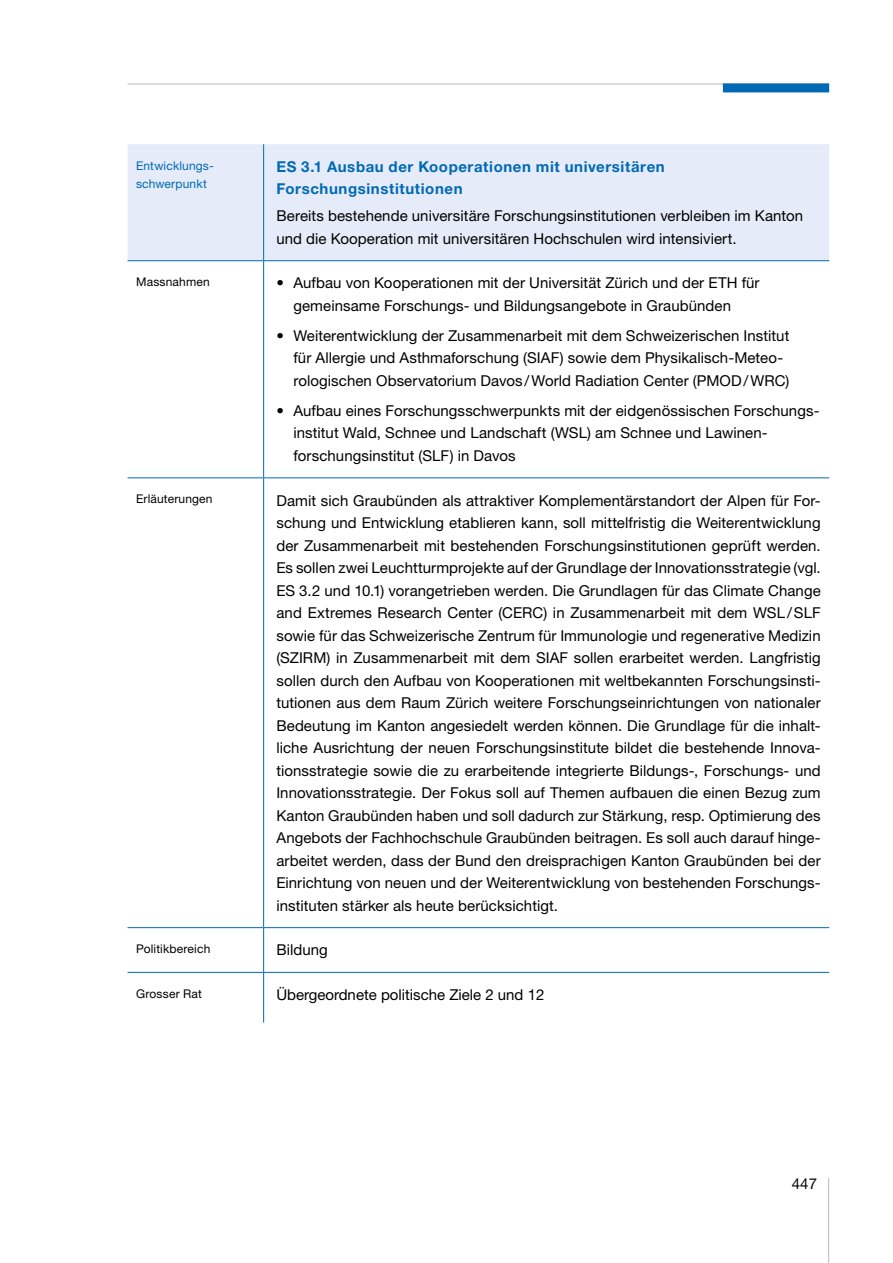
<style>
.page{position:relative;width:893px;height:1263px;background:#fff}
.page>*{position:absolute;margin:0;border:0;box-sizing:border-box;transform-origin:0 0}
.t1{font:15px/22.5px "Helvetica Neue LT Std";letter-spacing:.005em;color:#000}
.t2{font:700 15px/22.5px "Helvetica Neue LT Std";letter-spacing:.04em;color:#0069b4}
.t3{font:12px "Helvetica Neue LT Std";letter-spacing:.015em;color:#000}
.t4{font:12px/18px "Helvetica Neue LT Std";letter-spacing:.015em;color:#0069b4}
.s1{font-weight:900}
</style>
<div class="page">
<hr style="left:828px;top:1178px;width:1px;height:85px;background:#c2c2c2">
<hr style="left:128px;top:83px;width:701px;height:2px;background:#c2c2c2">
<div style="left:723px;top:83px;width:106px;height:9px;background:#0069b4"></div>
<div style="left:128px;top:144px;width:701px;height:116px;background:#e5ebf8"></div>
<hr style="left:263px;top:144px;width:1px;height:116px;background:#0069b4">
<hr style="left:128px;top:260px;width:136px;height:1px;background:#0069b4">
<hr style="left:264px;top:260px;width:565px;height:1px;background:#0069b4">
<hr style="left:263px;top:261px;width:1px;height:216px;background:#0069b4">
<hr style="left:128px;top:477px;width:136px;height:1px;background:#0069b4">
<hr style="left:264px;top:477px;width:565px;height:1px;background:#0069b4">
<hr style="left:263px;top:478px;width:1px;height:449px;background:#0069b4">
<hr style="left:128px;top:927px;width:136px;height:1px;background:#0069b4">
<hr style="left:264px;top:927px;width:565px;height:1px;background:#0069b4">
<hr style="left:263px;top:928px;width:1px;height:44px;background:#0069b4">
<hr style="left:128px;top:972px;width:136px;height:1px;background:#0069b4">
<hr style="left:264px;top:972px;width:565px;height:1px;background:#0069b4">
<hr style="left:263px;top:973px;width:1px;height:49px;background:#0069b4">
<p class="t4" style="left:136px;top:156px;width:78px">Entwicklungs&shy;schwerpunkt</p>
<p class="t2" style="left:276px;top:155px;width:390px">ES 3.1 Ausbau der Kooperationen mit universitären<br>Forschungsinstitutionen</p>
<p class="t1" style="left:276px;top:204px;width:528px">Bereits bestehende universitäre Forschungsinstitutionen verbleiben im Kanton und die Kooperation mit universitären Hochschulen wird intensiviert.</p>
<p class="t3" style="left:136px;top:275px;width:75px">Massnahmen</p>
<p class="t1" style="left:293px;top:272px;width:468px;text-indent:-17px"><span class="s1">•</span> Aufbau von Kooperationen mit der Universität Zürich und der ETH für gemeinsame Forschungs- und Bildungsangebote in Graubünden</p>
<p class="t1" style="left:293px;top:324px;width:498px;text-indent:-17px"><span class="s1">•</span> Weiterentwicklung der Zusammenarbeit mit dem Schweizerischen Institut für Allergie und Asthmaforschung (SIAF) sowie dem Physikalisch-Meteo&shy;rologischen Observatorium Davos/World Radiation Center (PMOD/WRC)</p>
<p class="t1" style="left:293px;top:399px;width:528px;text-indent:-17px"><span class="s1">•</span> Aufbau eines Forschungsschwerpunkts mit der eidgenössischen Forschungs&shy;institut Wald, Schnee und Landschaft (WSL) am Schnee und Lawinen&shy;forschungsinstitut (SLF) in Davos</p>
<p class="t3" style="left:136px;top:492px;width:78px">Erläuterungen</p>
<p class="t1" style="left:276px;top:489px;width:546px;text-align:justify">Damit sich Graubünden als attraktiver Komplementärstandort der Alpen für For&shy;schung und Entwicklung etablieren kann, soll mittelfristig die Weiterentwicklung der Zusammenarbeit mit bestehenden Forschungsinstitutionen geprüft werden.<br>Es sollen zwei Leuchtturmprojekte auf der Grundlage der Innovationsstrategie (vgl.<br>ES 3.2 und 10.1) vorangetrieben werden. Die Grundlagen für das Climate Change and Extremes Research Center (CERC) in Zusammenarbeit mit dem WSL/SLF sowie für das Schweizerische Zentrum für Immunologie und regenerative Medizin (SZIRM) in Zusammenarbeit mit dem SIAF sollen erarbeitet werden. Langfristig sollen durch den Aufbau von Kooperationen mit weltbekannten Forschungsinsti&shy;tutionen aus dem Raum Zürich weitere Forschungseinrichtungen von nationaler Bedeutung im Kanton angesiedelt werden können. Die Grundlage für die inhalt&shy;liche Ausrichtung der neuen Forschungsinstitute bildet die bestehende Innova&shy;tionsstrategie sowie die zu erarbeitende integrierte Bildungs-, Forschungs- und Innovationsstrategie. Der Fokus soll auf Themen aufbauen die einen Bezug zum Kanton Graubünden haben und soll dadurch zur Stärkung, resp. Optimierung des Angebots der Fachhochschule Graubünden beitragen. Es soll auch darauf hinge&shy;arbeitet werden, dass der Bund den dreisprachigen Kanton Graubünden bei der Einrichtung von neuen und der Weiterentwicklung von bestehenden Forschungs&shy;instituten stärker als heute berücksichtigt.</p>
<p class="t3" style="left:136px;top:942px;width:76px">Politikbereich</p>
<p class="t1" style="left:276px;top:938px;width:53px">Bildung</p>
<p class="t3" style="left:136px;top:986px;width:67px">Grosser Rat</p>
<p class="t1" style="left:276px;top:983px;width:269px">Übergeordnete politische Ziele 2 und 12</p>
<p class="t1" style="left:792px;top:1172px;width:27px">447</p>
</div>
